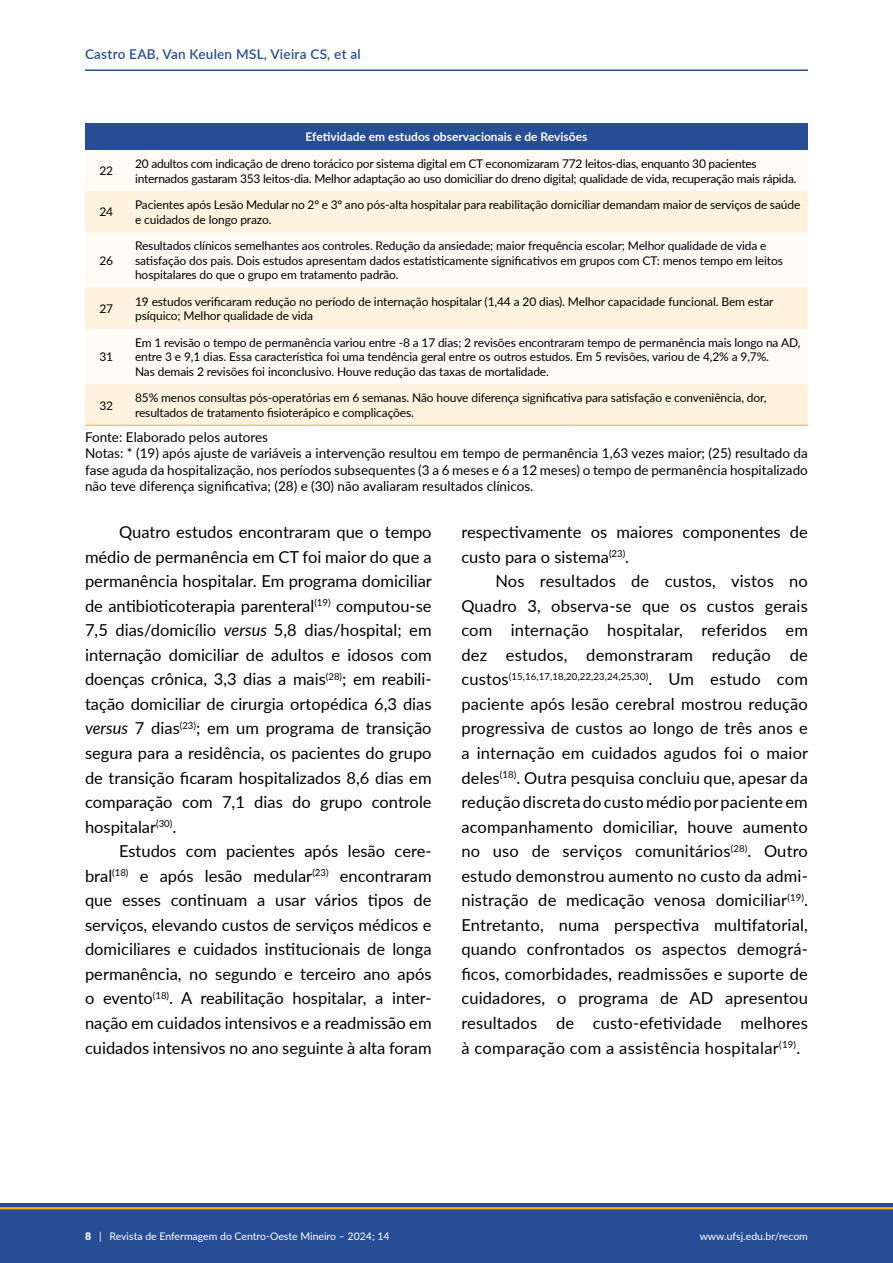
<style>
.page{position:relative;width:893px;height:1263px;background:#fff}
.page>*{position:absolute;margin:0;border:0;box-sizing:border-box;transform-origin:0 0}
.TXT{font:16.5px/24.6px "Lato";color:#000;text-align:justify}
.Tab_Quad_Fig_fonte{font:13.5px/16.2px "Lato";color:#000;text-align:justify}
.t1{font:600 13.5px "Lato";letter-spacing:.02em;color:#274d95}
.Tab_Quad_Fig_corpo{font:12px/14.4px "Lato";letter-spacing:-.01em;color:#000}
.Tab_Quad_Fig_cabeco{font:700 12px "Lato";color:#fff}
.t2{font:10.5px "Lato";color:#fff}
.TXT-2{font:9.6px "Lato";letter-spacing:.01em;color:#000}
.s1{font-style:italic}
.s2{font-size:16.5px}
.s3{font-weight:900}
</style>
<div class="page">
<div style="left:0;top:1203px;width:893px;height:60px;background:#274d95"></div>
<hr style="left:0;top:1207px;width:893px;height:2px;background:#ffb011">
<hr style="left:85px;top:69px;width:723px;height:2px;background:#274d95">
<div style="left:85px;top:123px;width:723px;height:27px;background:#274d95"></div>
<svg style="left:85px;top:191px;width:723px;height:234px;fill:#fff3e0"></svg>
<hr style="left:85px;top:425px;width:43px;height:1px;background:#ffb011">
<hr style="left:128px;top:425px;width:63px;height:1px;background:#ffb011">
<hr style="left:191px;top:425px;width:64px;height:1px;background:#ffb011">
<hr style="left:255px;top:425px;width:64px;height:1px;background:#ffb011">
<hr style="left:319px;top:425px;width:244px;height:1px;background:#ffb011">
<hr style="left:563px;top:425px;width:245px;height:1px;background:#ffb011">
<p class="t1" style="left:85px;top:44px;width:277px">Castro EAB, Van Keulen MSL, Vieira CS, et al</p>
<p class="Tab_Quad_Fig_cabeco" style="left:306px;top:128px;width:283px">Efetividade em estudos observacionais e de Revisões</p>
<p class="Tab_Quad_Fig_corpo" style="left:99px;top:163px;width:15px">22</p>
<p class="Tab_Quad_Fig_corpo" style="left:135px;top:156px;width:663px">20 adultos com indicação de dreno torácico por sistema digital em CT economizaram 772 leitos-dias, enquanto 30 pacientes internados gastaram 353 leitos-dia. Melhor adaptação ao uso domiciliar do dreno digital; qualidade de vida, recuperação mais rápida.</p>
<p class="Tab_Quad_Fig_corpo" style="left:99px;top:204px;width:15px">24</p>
<p class="Tab_Quad_Fig_corpo" style="left:135px;top:197px;width:667px">Pacientes após Lesão Medular no 2º e 3º ano pós-alta hospitalar para reabilitação domiciliar demandam maior de serviços de saúde e cuidados de longo prazo.</p>
<p class="Tab_Quad_Fig_corpo" style="left:99px;top:253px;width:15px">26</p>
<p class="Tab_Quad_Fig_corpo" style="left:135px;top:238px;width:649px">Resultados clínicos semelhantes aos controles. Redução da ansiedade; maior frequência escolar; Melhor qualidade de vida e satisfação dos pais. Dois estudos apresentam dados estatisticamente significativos em grupos com CT: menos tempo em leitos hospitalares do que o grupo em tratamento padrão.</p>
<p class="Tab_Quad_Fig_corpo" style="left:99px;top:301px;width:15px">27</p>
<p class="Tab_Quad_Fig_corpo" style="left:135px;top:294px;width:640px">19 estudos verificaram redução no período de internação hospitalar (1,44 a 20 dias). Melhor capacidade funcional. Bem estar psíquico; Melhor qualidade de vida</p>
<p class="Tab_Quad_Fig_corpo" style="left:99px;top:349px;width:15px">31</p>
<p class="Tab_Quad_Fig_corpo" style="left:135px;top:335px;width:667px">Em 1 revisão o tempo de permanência variou entre -8 a 17 dias; 2 revisões encontraram tempo de permanência mais longo na AD, entre 3 e 9,1 dias. Essa característica foi uma tendência geral entre os outros estudos. Em 5 revisões, variou de 4,2% a 9,7%.<br>Nas demais 2 revisões foi inconclusivo. Houve redução das taxas de mortalidade.</p>
<p class="Tab_Quad_Fig_corpo" style="left:99px;top:397px;width:15px">32</p>
<p class="Tab_Quad_Fig_corpo" style="left:135px;top:390px;width:633px">85% menos consultas pós-operatórias em 6 semanas. Não houve diferença significativa para satisfação e conveniência, dor, resultados de tratamento fisioterápico e complicações.</p>
<p class="Tab_Quad_Fig_fonte" style="left:85px;top:428px;width:185px">Fonte: Elaborado pelos autores</p>
<p class="Tab_Quad_Fig_fonte" style="left:85px;top:445px;width:724px">Notas: * (19) após ajuste de variáveis a intervenção resultou em tempo de permanência 1,63 vezes maior; (25) resultado da fase aguda da hospitalização, nos períodos subsequentes (3 a 6 meses e 6 a 12 meses) o tempo de permanência hospitalizado não teve diferença significativa; (28) e (30) não avaliaram resultados clínicos.</p>
<p class="TXT" style="left:85px;top:519px;width:348px;text-indent:34px">Quatro estudos encontraram que o tempo médio de permanência em CT foi maior do que a permanência hospitalar. Em programa domiciliar de antibioticoterapia parenteral<sup>(19)</sup> computou-se 7,5 dias/domicílio <span class="s1">versus</span> 5,8 dias/hospital; em internação domiciliar de adultos e idosos com doenças crônica, 3,3 dias a mais<sup>(28)</sup>; em reabili&shy;tação domiciliar de cirurgia ortopédica 6,3 dias <span class="s1">versus</span> 7 dias<sup>(23)</sup>; em um programa de transição segura para a residência, os pacientes do grupo de transição ficaram hospitalizados 8,6 dias em comparação com 7,1 dias do grupo controle hospitalar<sup>(30)</sup>.</p>
<p class="TXT" style="left:85px;top:838px;width:348px;text-indent:34px">Estudos com pacientes após lesão cere&shy;bral<sup>(18)</sup> e após lesão medular<sup>(23)</sup> encontraram que esses continuam a usar vários tipos de serviços, elevando custos de serviços médicos e domiciliares e cuidados institucionais de longa permanência, no segundo e terceiro ano após o evento<sup>(18)</sup>. A reabilitação hospitalar, a inter&shy;nação em cuidados intensivos e a readmissão em cuidados intensivos no ano seguinte à alta foram</p>
<p class="TXT" style="left:461px;top:519px;width:348px">respectivamente os maiores componentes de custo para o sistema<sup>(23)</sup>.</p>
<p class="TXT" style="left:461px;top:568px;width:348px;text-indent:34px">Nos resultados de custos, vistos no Quadro 3, observa-se que os custos gerais com internação hospitalar, referidos em dez estudos, demonstraram redução de</p>
<p class="TXT-2" style="left:461px;top:669px;width:348px"><span class="s2">custos</span>(15,16,17,18,20,22,23,24,25,30)<span class="s2">. Um estudo com</span></p>
<p class="TXT" style="left:461px;top:691px;width:348px">paciente após lesão cerebral mostrou redução progressiva de custos ao longo de três anos e a internação em cuidados agudos foi o maior deles<sup>(18)</sup>. Outra pesquisa concluiu que, apesar da redução discreta do custo médio por paciente em acompanhamento domiciliar, houve aumento no uso de serviços comunitários<sup>(28)</sup>. Outro estudo demonstrou aumento no custo da admi&shy;nistração de medicação venosa domiciliar<sup>(19)</sup>.<br>Entretanto, numa perspectiva multifatorial, quando confrontados os aspectos demográ&shy;ficos, comorbidades, readmissões e suporte de cuidadores, o programa de AD apresentou resultados de custo-efetividade melhores à comparação com a assistência hospitalar<sup>(19)</sup>.</p>
<p class="t2" style="left:85px;top:1228px;width:306px"><span class="s3">8</span> | Revista de Enfermagem do Centro-Oeste Mineiro – 2024; 14</p>
<p class="t2" style="left:700px;top:1228px;width:110px">www.ufsj.edu.br/recom</p>
</div>
